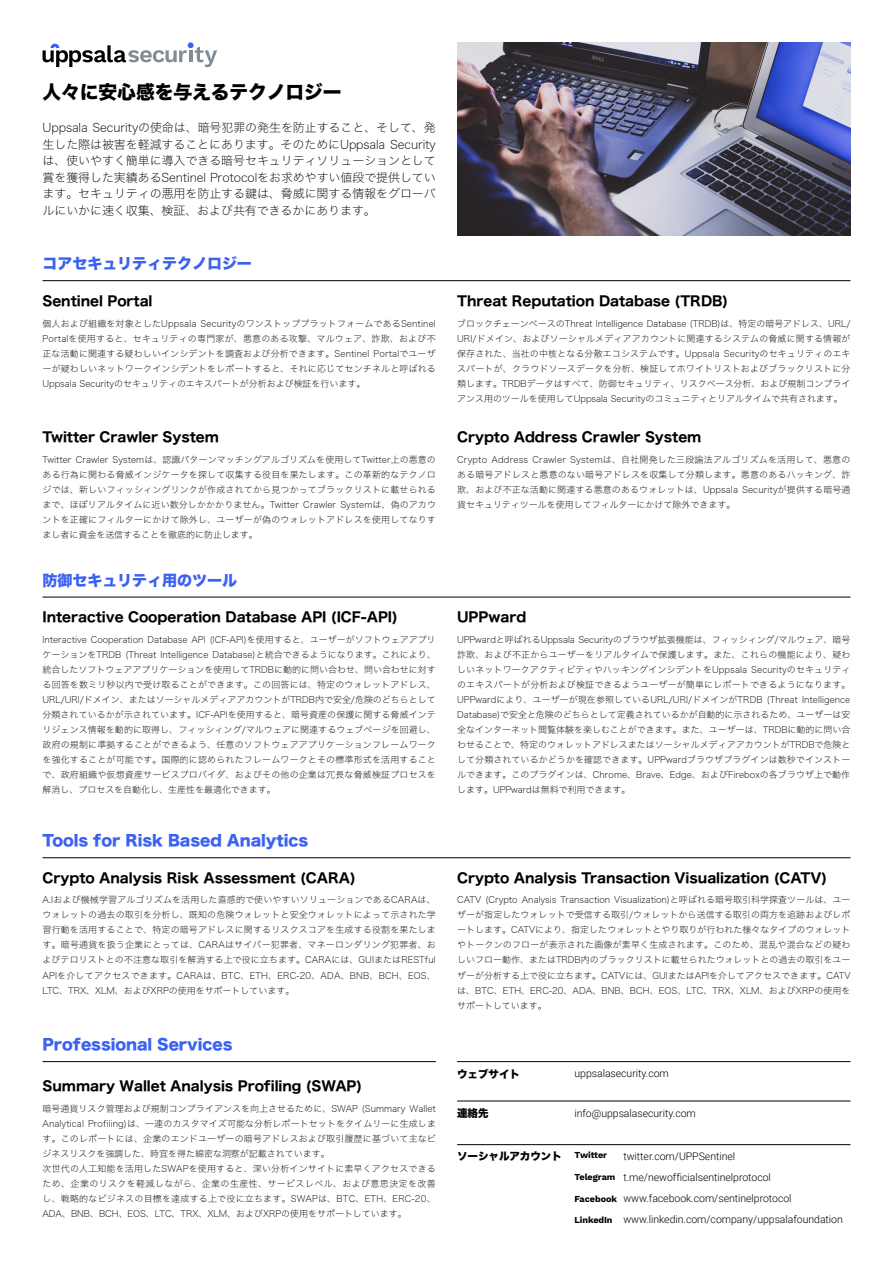
<style>
.page{position:relative;width:893px;height:1263px;background:#fff}
.page>*{position:absolute;margin:0;border:0;box-sizing:border-box;transform-origin:0 0}
.t1{font:18.75px "Hira Kaku Std W8";letter-spacing:-.005em;color:#000}
.t2{font:15px "Hira Kaku Std W8";letter-spacing:-.005em;color:#3b61f2}
.t3{font:13.5px "Hiragino Sans W7";letter-spacing:-.005em;color:#000}
.t4{font:12px/16.5px "Hiragino Sans W1";letter-spacing:-.01em;color:#000;text-align:justify}
.t5{font:300 10.5px/21px "Roboto";letter-spacing:-.005em;color:#000}
.t6{font:10.5px "Hira Kaku Std W8";letter-spacing:-.005em;color:#000}
.t7{font:9px/15px "Hiragino Sans W1";letter-spacing:.005em;color:#000;text-align:justify}
.t8{font:700 9px "Work Sans";letter-spacing:-.005em;color:#000}
</style>
<div class="page">
<hr style="left:43px;top:280px;width:807px;height:1px;background:#000">
<hr style="left:43px;top:597px;width:807px;height:1px;background:#000">
<hr style="left:43px;top:857px;width:807px;height:1px;background:#000">
<hr style="left:43px;top:1061px;width:393px;height:1px;background:#000">
<img style="left:457px;top:43px;width:393px;height:192px">
<svg style="left:43px;top:43px;width:174px;height:24px"></svg>
<hr style="left:457px;top:1144px;width:393px;height:1px;background:#000">
<hr style="left:457px;top:1061px;width:393px;height:1px;background:#000">
<hr style="left:457px;top:1101px;width:393px;height:1px;background:#000">
<h1 class="t1" style="left:43px;top:82px;width:301px">人々に安心感を与えるテクノロジー</h1>
<p class="t4" style="left:43px;top:118px;width:395px">Uppsala Securityの使命は、暗号犯罪の発生を防止すること、そして、発生した際は被害を軽減することにあります。そのためにUppsala Securityは、使いやすく簡単に導入できる暗号セキュリティソリューションとして賞を獲得した実績あるSentinel Protocolをお求めやすい値段で提供しています。セキュリティの悪用を防止する鍵は、脅威に関する情報をグローバルにいかに速く収集、検証、および共有できるかにあります。</p>
<h2 class="t2" style="left:43px;top:255px;width:211px">コアセキュリティテクノロジー</h2>
<h3 class="t3" style="left:43px;top:290px;width:112px">Sentinel Portal</h3>
<p class="t7" style="left:43px;top:315px;width:395px">個人および組織を対象としたUppsala SecurityのワンストッププラットフォームであるSentinel Portalを使用すると、セキュリティの専門家が、悪意のある攻撃、マルウェア、詐欺、および不正な活動に関連する疑わしいインシデントを調査および分析できます。Sentinel Portalでユーザーが疑わしいネットワークインシデントをレポートすると、それに応じてセンチネルと呼ばれるUppsala Securityのセキュリティのエキスパートが分析および検証を行います。</p>
<h3 class="t3" style="left:43px;top:427px;width:178px">Twitter Crawler System</h3>
<p class="t7" style="left:43px;top:451px;width:395px">Twitter Crawler Systemは、認識パターンマッチングアルゴリズムを使用してTwitter上の悪意のある行為に関わる脅威インジケータを探して収集する役目を果たします。この革新的なテクノロジでは、新しいフィッシィングリンクが作成されてから見つかってブラックリストに載せられるまで、ほぼリアルタイムに近い数分しかかかりません。Twitter Crawler Systemは、偽のアカウントを正確にフィルターにかけて除外し、ユーザーが偽のウォレットアドレスを使用してなりすまし者に資金を送信することを徹底的に防止します。</p>
<h2 class="t2" style="left:43px;top:572px;width:196px">防御セキュリティ用のツール</h2>
<h3 class="t3" style="left:43px;top:607px;width:357px">Interactive Cooperation Database API (ICF-API)</h3>
<p class="t7" style="left:43px;top:631px;width:395px">Interactive Cooperation Database API (ICF-API)を使用すると、ユーザーがソフトウェアアプリケーションをTRDB (Threat Intelligence Database)と統合できるようになります。これにより、統合したソフトウェアアプリケーションを使用してTRDBに動的に問い合わせ、問い合わせに対する回答を数ミリ秒以内で受け取ることができます。この回答には、特定のウォレットアドレス、URL/URI/ドメイン、またはソーシャルメディアアカウントがTRDB内で安全/危険のどちらとして分類されているかが示されています。ICF-APIを使用すると、暗号資産の保護に関する脅威インテリジェンス情報を動的に取得し、フィッシィング/マルウェアに関連するウェブページを回避し、政府の規制に準拠することができるよう、任意のソフトウェアアプリケーションフレームワークを強化することが可能です。国際的に認められたフレームワークとその標準形式を活用することで、政府組織や仮想資産サービスプロバイダ、およびその他の企業は冗長な脅威検証プロセスを解消し、プロセスを自動化し、生産性を最適化できます。</p>
<h2 class="t2" style="left:43px;top:832px;width:267px">Tools for Risk Based Analytics</h2>
<h3 class="t3" style="left:43px;top:867px;width:315px">Crypto Analysis Risk Assessment (CARA)</h3>
<p class="t7" style="left:43px;top:892px;width:395px">A.Iおよび機械学習アルゴリズムを活用した直感的で使いやすいソリューションであるCARAは、ウォレットの過去の取引を分析し、既知の危険ウォレットと安全ウォレットによって示された学習行動を活用することで、特定の暗号アドレスに関するリスクスコアを生成する役割を果たします。暗号通貨を扱う企業にとっては、CARAはサイバー犯罪者、マネーロンダリング犯罪者、およびテロリストとの不注意な取引を解消する上で役に立ちます。CARAには、GUIまたはRESTful APIを介してアクセスできます。CARAは、BTC、ETH、ERC-20、ADA、BNB、BCH、EOS、LTC、TRX、XLM、およびXRPの使用をサポートしています。</p>
<h2 class="t2" style="left:43px;top:1036px;width:192px">Professional Services</h2>
<h3 class="t3" style="left:43px;top:1076px;width:321px">Summary Wallet Analysis Profiling (SWAP)</h3>
<p class="t7" style="left:43px;top:1100px;width:395px;text-align:left">暗号通貨リスク管理および規制コンプライアンスを向上させるために、SWAP (Summary Wallet Analytical Profiling)は、一連のカスタマイズ可能な分析レポートセットをタイムリーに生成します。このレポートには、企業のエンドユーザーの暗号アドレスおよび取引履歴に基づいて主なビジネスリスクを強調した、時宜を得た綿密な洞察が記載されています。<br>次世代の人工知能を活用したSWAPを使用すると、深い分析インサイトに素早くアクセスできるため、企業のリスクを軽減しながら、企業の生産性、サービスレベル、および意思決定を改善し、戦略的なビジネスの目標を達成する上で役に立ちます。SWAPは、BTC、ETH、ERC-20、ADA、BNB、BCH、EOS、LTC、TRX、XLM、およびXRPの使用をサポートしています。</p>
<h3 class="t3" style="left:457px;top:291px;width:273px">Threat Reputation Database (TRDB)</h3>
<p class="t7" style="left:457px;top:315px;width:395px">ブロックチェーンベースのThreat Intelligence Database (TRDB)は、特定の暗号アドレス、URL/ URI/ドメイン、およびソーシャルメディアアカウントに関連するシステムの脅威に関する情報が保存された、当社の中核となる分散エコシステムです。Uppsala Securityのセキュリティのエキスパートが、クラウドソースデータを分析、検証してホワイトリストおよびブラックリストに分類します。TRDBデータはすべて、防御セキュリティ、リスクベース分析、および規制コンプライアンス用のツールを使用してUppsala Securityのコミュニティとリアルタイムで共有されます。</p>
<h3 class="t3" style="left:457px;top:427px;width:246px">Crypto Address Crawler System</h3>
<p class="t7" style="left:457px;top:451px;width:395px">Crypto Address Crawler Systemは、自社開発した三段論法アルゴリズムを活用して、悪意のある暗号アドレスと悪意のない暗号アドレスを収集して分類します。悪意のあるハッキング、詐欺、および不正な活動に関連する悪意のあるウォレットは、Uppsala Securityが提供する暗号通貨セキュリティツールを使用してフィルターにかけて除外できます。</p>
<h3 class="t3" style="left:457px;top:607px;width:71px">UPPward</h3>
<p class="t7" style="left:457px;top:631px;width:395px">UPPwardと呼ばれるUppsala Securityのブラウザ拡張機能は、フィッシィング/マルウェア、暗号詐欺、および不正からユーザーをリアルタイムで保護します。また、これらの機能により、疑わしいネットワークアクティビティやハッキングインシデントをUppsala Securityのセキュリティのエキスパートが分析および検証できるようユーザーが簡単にレポートできるようになります。UPPwardにより、ユーザーが現在参照しているURL/URI/ドメインがTRDB (Threat Intelligence Database)で安全と危険のどちらとして定義されているかが自動的に示されるため、ユーザーは安全なインターネット閲覧体験を楽しむことができます。また、ユーザーは、TRDBに動的に問い合わせることで、特定のウォレットアドレスまたはソーシャルメディアアカウントがTRDBで危険として分類されているかどうかを確認できます。UPPwardブラウザプラグインは数秒でインストールできます。このプラグインは、Chrome、Brave、Edge、およびFireboxの各ブラウザ上で動作します。UPPwardは無料で利用できます。</p>
<h3 class="t3" style="left:457px;top:867px;width:371px">Crypto Analysis Transaction Visualization (CATV)</h3>
<p class="t7" style="left:457px;top:892px;width:395px">CATV (Crypto Analysis Transaction Visualization)と呼ばれる暗号取引科学探査ツールは、ユーザーが指定したウォレットで受信する取引/ウォレットから送信する取引の両方を追跡およびレポートします。CATVにより、指定したウォレットとやり取りが行われた様々なタイプのウォレットやトークンのフローが表示された画像が素早く生成されます。このため、混乱や混合などの疑わしいフロー動作、またはTRDB内のブラックリストに載せられたウォレットとの過去の取引をユーザーが分析する上で役に立ちます。CATVには、GUIまたはAPIを介してアクセスできます。CATVは、BTC、ETH、ERC-20、ADA、BNB、BCH、EOS、LTC、TRX、XLM、およびXRPの使用をサポートしています。</p>
<p class="t6" style="left:457px;top:1068px;width:64px">ウェブサイト</p>
<p class="t5" style="left:574px;top:1063px;width:96px">uppsalasecurity.com</p>
<p class="t6" style="left:457px;top:1107px;width:33px">連絡先</p>
<p class="t5" style="left:574px;top:1102px;width:123px">info@uppsalasecurity.com</p>
<p class="t6" style="left:457px;top:1150px;width:106px">ソーシャルアカウント</p>
<p class="t5" style="left:623px;top:1145px;width:221px">twitter.com/UPPSentinel t.me/newofficialsentinelprotocol www.facebook.com/sentinelprotocol www.linkedin.com/company/uppsalafoundation</p>
<p class="t8" style="left:574px;top:1150px;width:34px">Twitter</p>
<p class="t8" style="left:574px;top:1171px;width:42px">Telegram</p>
<p class="t8" style="left:574px;top:1193px;width:44px">Facebook</p>
<p class="t8" style="left:574px;top:1215px;width:40px">LinkedIn</p>
</div>
